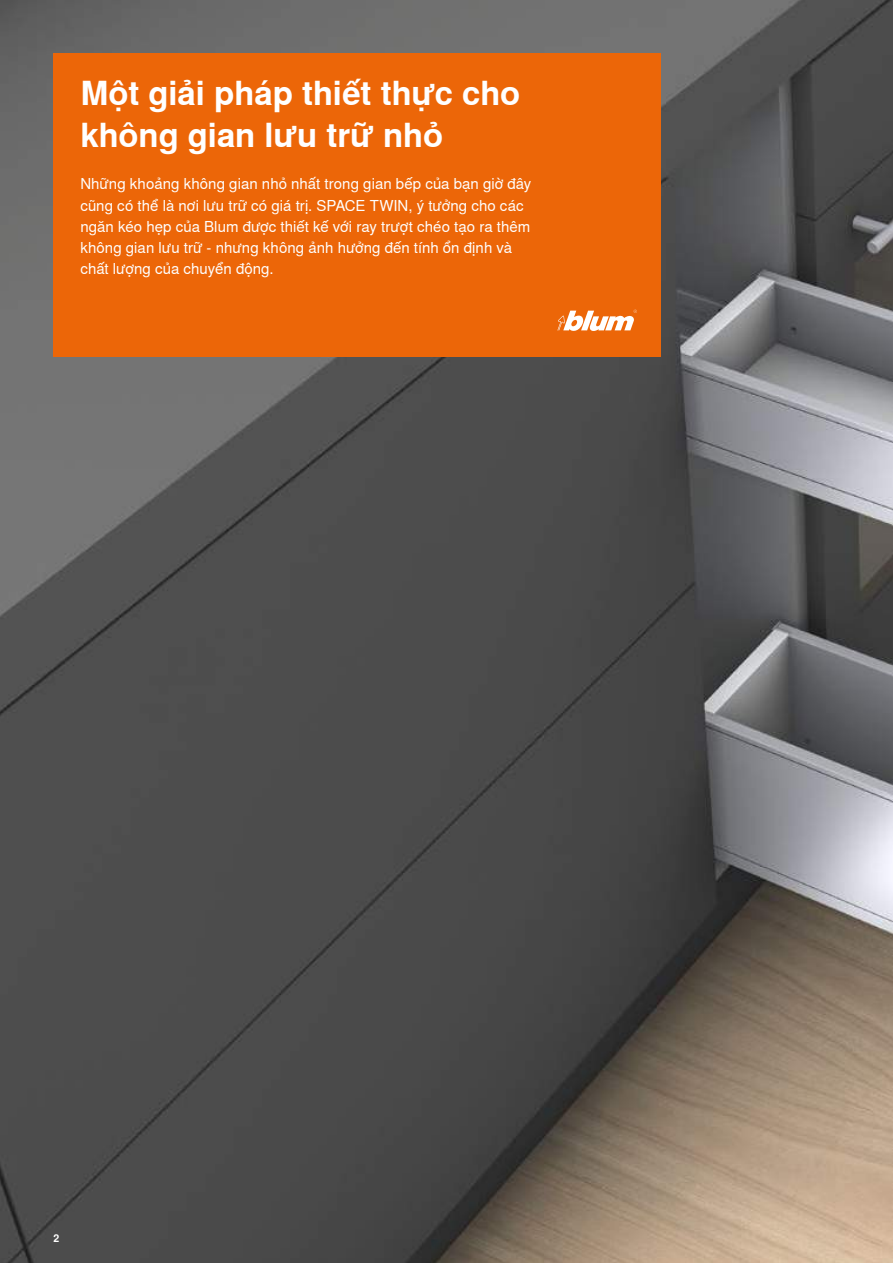
<style>
.page{position:relative;width:893px;height:1263px;background:#fff}
.page>*{position:absolute;margin:0;border:0;box-sizing:border-box;transform-origin:0 0}
.t1{font:700 33px/42px "Nimbus Sans Global";letter-spacing:-.005em;color:#fff}
.t2{font:15px/21px "Nimbus Sans Global";letter-spacing:.005em;color:#fff}
.t3{font:700 10.5px "Nimbus Sans Global";color:#fff}
</style>
<div class="page">
<img style="left:0;top:0;width:893px;height:1263px">
<div style="left:54px;top:54px;width:607px;height:303px;background:#ec6608"></div>
<svg style="left:557px;top:310px;width:80px;height:21px"></svg>
<h1 class="t1" style="left:80px;top:73px;width:441px">Một giải pháp thiết thực cho không gian lưu trữ nhỏ</h1>
<p class="t2" style="left:80px;top:174px;width:453px">Những khoảng không gian nhỏ nhất trong gian bếp của bạn giờ đây cũng có thể là nơi lưu trữ có giá trị. SPACE TWIN, ý tưởng cho các ngăn kéo hẹp của Blum được thiết kế với ray trượt chéo tạo ra thêm không gian lưu trữ - nhưng không ảnh hưởng đến tính ổn định và chất lượng của chuyển động.</p>
<p class="t3" style="left:54px;top:1232px;width:7px">2</p>
</div>
